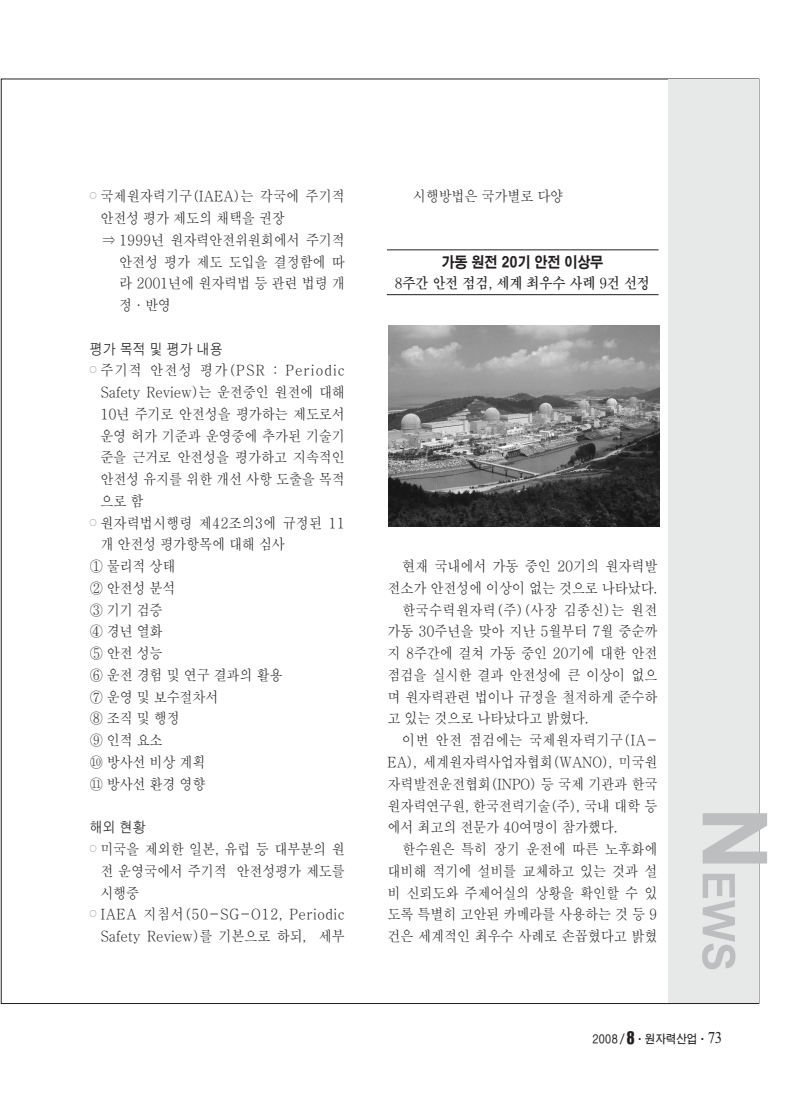
<style>
.page{position:relative;width:807px;height:1106px;background:#fff}
.page>*{position:absolute;margin:0;border:0;box-sizing:border-box;transform-origin:0 0}
.t1{font:700 45px "Arial Narrow";color:#bcbec0;scale:1.2 1}
.t2{font:500 14.7px/21.8px "HY Sin Myeong Jo";letter-spacing:-.02em;color:#231f20;text-align:justify;scale:.9 1}
.t3{font:500 14.7px "HY Sin Myeong Jo";color:#231f20;scale:.9 1}
.t4{font:500 14.7px "HY Sin Myeong Jo";letter-spacing:.025em;color:#231f20;scale:.9 1}
.t5{font:700 14.7px/21.8px "HY Myeong Jo";letter-spacing:-.015em;color:#231f20;text-align:center;scale:.9 1}
.t6{font:500 14.7px "HY Go Thic";letter-spacing:-.015em;color:#231f20;scale:.9 1}
.t7{font:700 12px "HY Go Thic";letter-spacing:-.03em;color:#231f20;scale:.9 1}
.s1{font-family:"HY Go Thic Extra";font-weight:400}
.s2{font-size:90px}
.s3{font-family:"HY Head Line";font-size:15px}
.s4{font-family:"Times New Roman";font-weight:400;font-size:16.5px}
</style>
<div class="page">
<div style="left:668px;top:79px;width:91px;height:924px;background:#e7e8e8"></div>
<img style="left:388px;top:325px;width:272px;height:201px">
<hr style="left:387px;top:249px;width:272px;height:1px;background:#231f20">
<hr style="left:387px;top:294px;width:272px;height:1px;background:#231f20">
<p class="t3" style="left:90px;top:190px;width:285px"><sup>○</sup> 국제원자력기구(IAEA)는 각국에 주기적</p>
<p class="t2" style="left:100px;top:208px;width:207px">안전성 평가 제도의 채택을 권장</p>
<p class="t2" style="left:102px;top:230px;width:271px">⇒ 1999년 원자력안전위원회에서 주기적</p>
<p class="t2" style="left:119px;top:252px;width:252px">안전성 평가 제도 도입을 결정함에 따</p>
<p class="t2" style="left:119px;top:274px;width:252px">라 2001년에 원자력법 등 관련 법령 개</p>
<p class="t2" style="left:119px;top:295px;width:59px">정·반영</p>
<p class="t6" style="left:90px;top:342px;width:150px">평가 목적 및 평가 내용</p>
<p class="t2" style="left:100px;top:361px;width:273px;text-indent:-11px"><sup>○</sup> 주기적 안전성 평가(PSR : Periodic Safety Review)는 운전중인 원전에 대해 10년 주기로 안전성을 평가하는 제도로서 운영 허가 기준과 운영중에 추가된 기술기 준을 근거로 안전성을 평가하고 지속적인 안전성 유지를 위한 개선 사항 도출을 목적 으로 함</p>
<p class="t3" style="left:90px;top:516px;width:285px"><sup>○</sup> 원자력법시행령 제42조의3에 규정된 11</p>
<p class="t2" style="left:100px;top:535px;width:207px">개 안전성 평가항목에 대해 심사</p>
<p class="t2" style="left:90px;top:556px;width:97px">① 물리적 상태</p>
<p class="t2" style="left:90px;top:578px;width:97px">② 안전성 분석</p>
<p class="t2" style="left:90px;top:600px;width:83px">③ 기기 검증</p>
<p class="t2" style="left:90px;top:622px;width:83px">④ 경년 열화</p>
<p class="t2" style="left:90px;top:643px;width:83px">⑤ 안전 성능</p>
<p class="t2" style="left:90px;top:665px;width:216px">⑥ 운전 경험 및 연구 결과의 활용</p>
<p class="t2" style="left:90px;top:687px;width:145px">⑦ 운영 및 보수절차서</p>
<p class="t2" style="left:90px;top:709px;width:102px">⑧조직및행정</p>
<p class="t2" style="left:90px;top:730px;width:83px">⑨ 인적 요소</p>
<p class="t2" style="left:90px;top:752px;width:130px">⑩ 방사선 비상 계획</p>
<p class="t2" style="left:90px;top:774px;width:130px">⑪ 방사선 환경 영향</p>
<p class="t6" style="left:90px;top:821px;width:64px">해외 현황</p>
<p class="t2" style="left:100px;top:839px;width:273px;text-indent:-11px"><sup>○</sup> 미국을 제외한 일본, 유럽 등 대부분의 원 전 운영국에서 주기적 안전성평가 제도를 시행중</p>
<p class="t2" style="left:90px;top:904px;width:285px;text-align:right"><sup>○</sup> IAEA 지침서(50-SG-O12, Periodic<br>Safety Review)를 기본으로 하되, 세부</p>
<p class="t2" style="left:413px;top:187px;width:169px">시행방법은 국가별로 다양</p>
<p class="t5" style="left:395px;top:252px;width:285px"><span class="s1">가동 원전 20기 안전 이상무<br></span>8주간 안전 점검, 세계 최우수 사례 9건 선정</p>
<p class="t2" style="left:402px;top:556px;width:285px">현재 국내에서 가동 중인 20기의 원자력발</p>
<p class="t2" style="left:388px;top:578px;width:301px">전소가 안전성에 이상이 없는 것으로 나타났다.</p>
<p class="t4" style="left:402px;top:603px;width:285px">한국수력원자력(주)(사장 김종신)는 원전</p>
<p class="t2" style="left:388px;top:622px;width:301px">가동 30주년을 맞아 지난 5월부터 7월 중순까</p>
<p class="t2" style="left:388px;top:643px;width:301px">지 8주간에 걸쳐 가동 중인 20기에 대한 안전</p>
<p class="t2" style="left:388px;top:665px;width:301px">점검을 실시한 결과 안전성에 큰 이상이 없으</p>
<p class="t2" style="left:388px;top:687px;width:301px">며 원자력관련 법이나 규정을 철저하게 준수하</p>
<p class="t2" style="left:388px;top:709px;width:225px">고 있는 것으로 나타났다고 밝혔다.</p>
<p class="t4" style="left:402px;top:734px;width:285px">이번 안전 점검에는 국제원자력기구(IA-</p>
<p class="t2" style="left:388px;top:752px;width:301px">EA), 세계원자력사업자협회(WANO), 미국원</p>
<p class="t2" style="left:388px;top:774px;width:301px">자력발전운전협회(INPO) 등 국제 기관과 한국</p>
<p class="t2" style="left:388px;top:796px;width:301px">원자력연구원, 한국전력기술(주), 국내 대학 등</p>
<p class="t2" style="left:388px;top:817px;width:257px">에서 최고의 전문가 40여명이 참가했다.</p>
<p class="t3" style="left:402px;top:843px;width:285px">한수원은 특히 장기 운전에 따른 노후화에</p>
<p class="t2" style="left:388px;top:861px;width:301px">대비해 적기에 설비를 교체하고 있는 것과 설</p>
<p class="t2" style="left:388px;top:883px;width:301px">비 신뢰도와 주제어실의 상황을 확인할 수 있</p>
<p class="t2" style="left:388px;top:904px;width:301px">도록 특별히 고안된 카메라를 사용하는 것 등 9</p>
<p class="t2" style="left:388px;top:926px;width:301px">건은 세계적인 최우수 사례로 손꼽혔다고 밝혔</p>
<p class="t1" style="left:735px;top:806px;width:139px;rotate:90deg"><span class="s2">N</span>EWS</p>
<p class="t7" style="left:592px;top:1034px;width:146px">2008 / <span class="s3">8</span>ㆍ원자력산업ㆍ<span class="s4">73</span></p>
</div>
